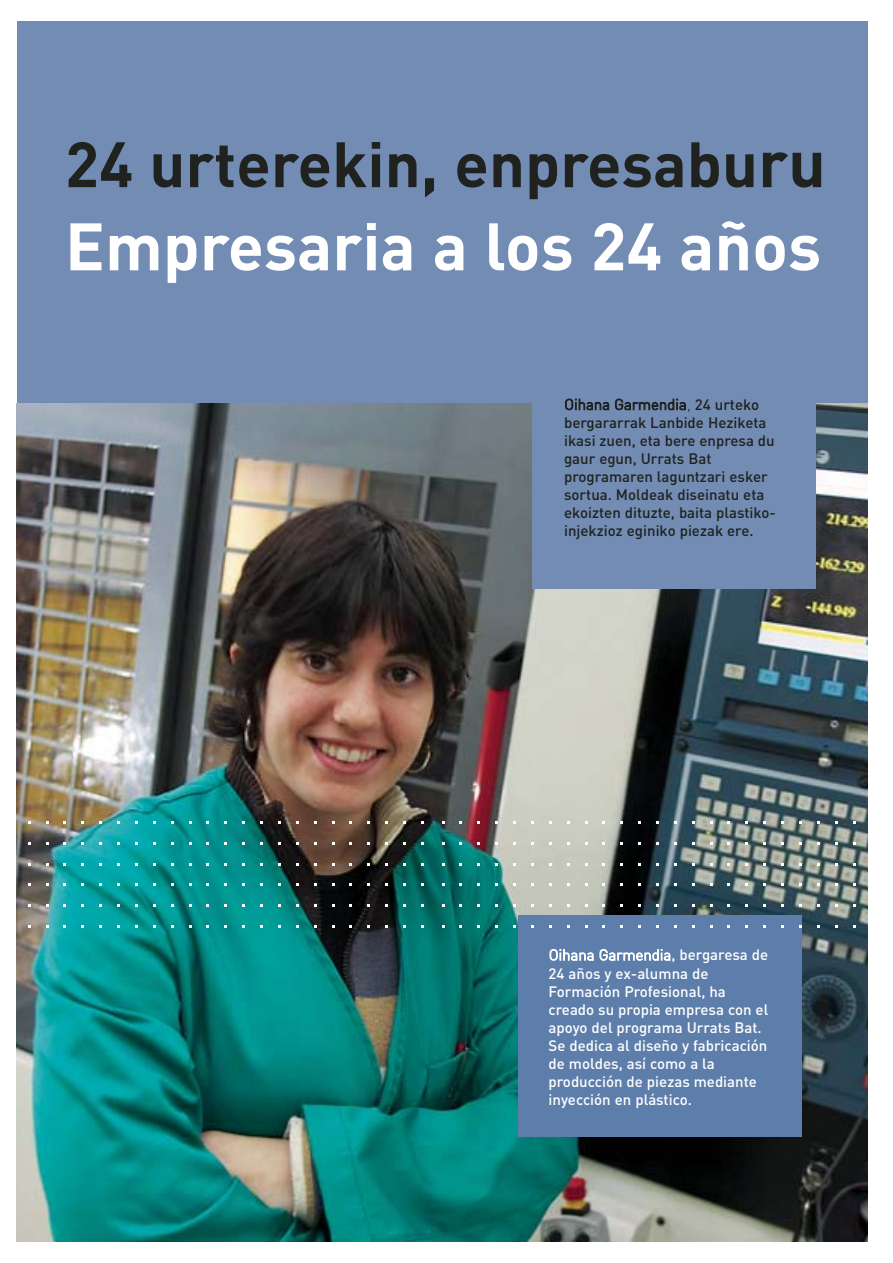
<style>
.page{position:relative;width:893px;height:1263px;background:#fff}
.page>*{position:absolute;margin:0;border:0;box-sizing:border-box;transform-origin:0 0}
.t1{font:700 66px "DIN";color:#fff}
.t2{font:700 63px "DIN";color:#1f221e}
.t3{font:500 15px/18px "DIN";color:#fff}
.t4{font:500 15px/18.1px "DIN";color:#1f221e}
.s1{font-size:66px}
.s2{font-weight:300}
</style>
<div class="page">
<img style="left:16px;top:21px;width:852px;height:1221px">
<p class="t2" style="left:65px;top:142px;width:762px">24 urterekin, enpresabu<span class="s1">ru</span></p>
<p class="t1" style="left:65px;top:223px;width:757px">Empresaria a los 24 años</p>
<p class="t4" style="left:564px;top:397px;width:213px"><span class="s2">Oihana Garmendia,</span> 24 urteko bergararrak Lanbide Heziketa ikasi zuen, eta bere enpresa du gaur egun, Urrats Bat programaren laguntzari esker sortua. Moldeak diseinatu eta ekoizten dituzte, baita plastiko&shy;injekzioz eginiko piezak ere.</p>
<p class="t3" style="left:548px;top:947px;width:221px"><span class="s2">Oihana Garmendia</span>, bergaresa de<br>24 años y ex-alumna de<br>Formación Profesional, ha creado su propia empresa con el apoyo del programa Urrats Bat.<br>Se dedica al diseño y fabricación de moldes, así como a la producción de piezas mediante inyección en plástico.</p>
</div>
